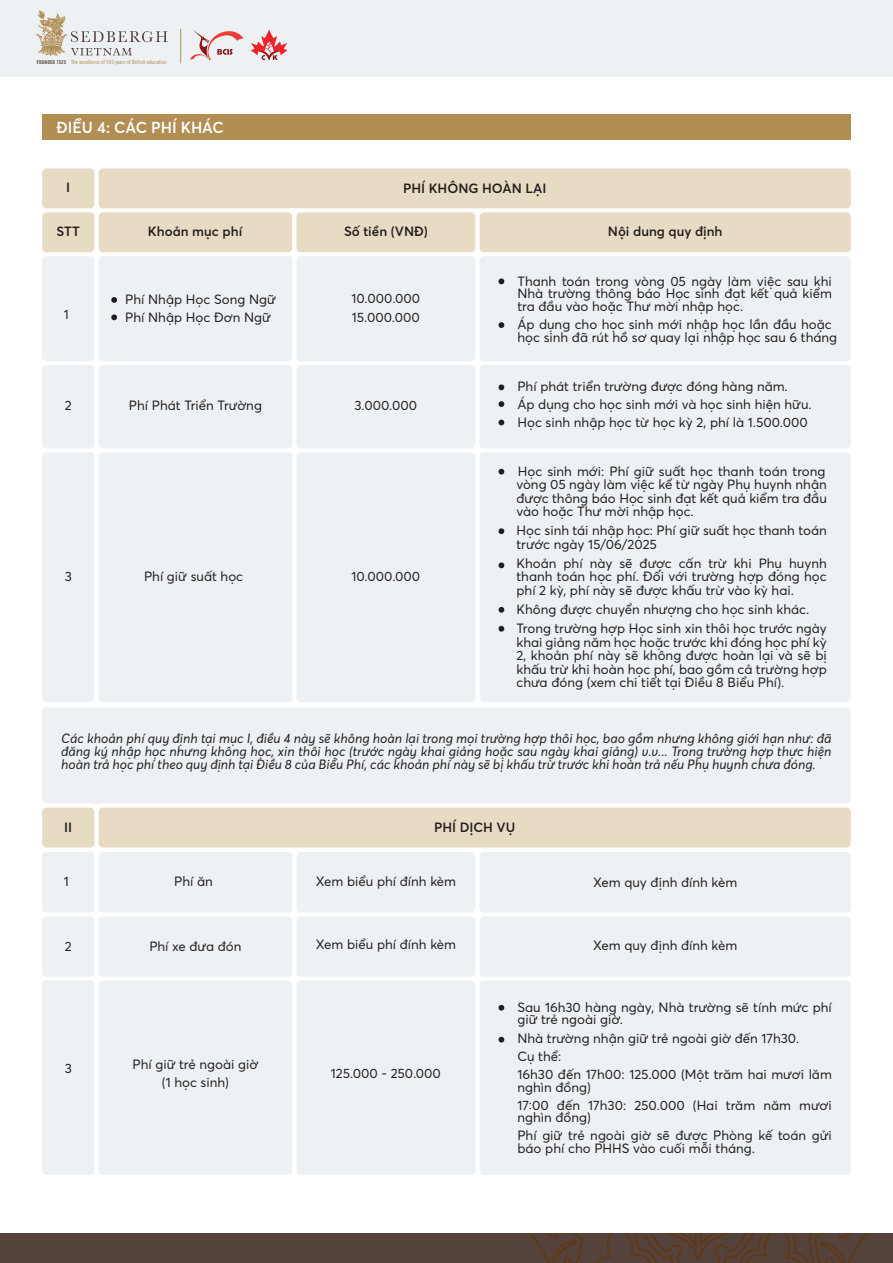
<style>
.page{position:relative;width:893px;height:1263px;background:#fff}
.page>*{position:absolute;margin:0;border:0;box-sizing:border-box;transform-origin:0 0}
.t1{font:600 15.75px "Averta";color:#fff}
.t2{font:13.35px/18.1px "Averta";color:#231f20}
.t3{font:italic 13.35px/12.6px "Averta";color:#231f20;text-align:justify}
.t4{font:600 13.35px "Averta";color:#231f20}
.t5{font:5.7px "SVN Trade Gothic Cn";color:#b18e55}
.s1{font-weight:700;font-size:5.25px;color:#55413b}
</style>
<div class="page">
<div style="left:42px;top:114px;width:809px;height:26px;background:#b28e55"></div>
<div style="left:42px;top:808px;width:52px;height:39px;background:#e7dcc3;border-radius:4px"></div>
<div style="left:99px;top:808px;width:752px;height:39px;background:#e7dcc3;border-radius:4px"></div>
<div style="left:42px;top:852px;width:52px;height:60px;background:#edf1f4;border-radius:4px"></div>
<div style="left:99px;top:852px;width:193px;height:60px;background:#edf1f4;border-radius:4px"></div>
<div style="left:296px;top:852px;width:179px;height:60px;background:#edf1f4;border-radius:4px"></div>
<div style="left:480px;top:852px;width:371px;height:60px;background:#edf1f4;border-radius:4px"></div>
<div style="left:42px;top:916px;width:52px;height:61px;background:#edf1f4;border-radius:4px"></div>
<div style="left:99px;top:916px;width:193px;height:61px;background:#edf1f4;border-radius:4px"></div>
<div style="left:296px;top:916px;width:179px;height:61px;background:#edf1f4;border-radius:4px"></div>
<div style="left:480px;top:916px;width:371px;height:61px;background:#edf1f4;border-radius:4px"></div>
<div style="left:42px;top:168px;width:52px;height:40px;background:#e7dcc3;border-radius:4px"></div>
<div style="left:99px;top:168px;width:752px;height:40px;background:#e7dcc3;border-radius:4px"></div>
<div style="left:42px;top:212px;width:52px;height:40px;background:#e7dcc3;border-radius:4px"></div>
<div style="left:99px;top:212px;width:193px;height:40px;background:#e7dcc3;border-radius:4px"></div>
<div style="left:296px;top:212px;width:179px;height:40px;background:#e7dcc3;border-radius:4px"></div>
<div style="left:480px;top:212px;width:371px;height:40px;background:#e7dcc3;border-radius:4px"></div>
<div style="left:42px;top:256px;width:52px;height:105px;background:#edf1f4;border-radius:4px"></div>
<div style="left:99px;top:256px;width:193px;height:105px;background:#edf1f4;border-radius:4px"></div>
<div style="left:296px;top:256px;width:179px;height:105px;background:#edf1f4;border-radius:4px"></div>
<div style="left:480px;top:256px;width:371px;height:105px;background:#edf1f4;border-radius:4px"></div>
<div style="left:42px;top:365px;width:52px;height:83px;background:#edf1f4;border-radius:4px"></div>
<div style="left:99px;top:365px;width:193px;height:83px;background:#edf1f4;border-radius:4px"></div>
<div style="left:296px;top:365px;width:179px;height:83px;background:#edf1f4;border-radius:4px"></div>
<div style="left:480px;top:365px;width:371px;height:83px;background:#edf1f4;border-radius:4px"></div>
<div style="left:42px;top:707px;width:809px;height:96px;background:#edf1f4;border-radius:4px"></div>
<svg style="left:498px;top:278px;width:6px;height:6px"></svg>
<svg style="left:498px;top:322px;width:6px;height:6px"></svg>
<svg style="left:498px;top:384px;width:6px;height:6px"></svg>
<svg style="left:498px;top:401px;width:6px;height:6px"></svg>
<svg style="left:498px;top:420px;width:6px;height:5px"></svg>
<svg style="left:111px;top:297px;width:6px;height:6px"></svg>
<svg style="left:111px;top:314px;width:6px;height:6px"></svg>
<div style="left:42px;top:452px;width:52px;height:250px;background:#edf1f4;border-radius:4px"></div>
<div style="left:99px;top:452px;width:193px;height:250px;background:#edf1f4;border-radius:4px"></div>
<div style="left:296px;top:452px;width:179px;height:250px;background:#edf1f4;border-radius:4px"></div>
<div style="left:480px;top:452px;width:371px;height:250px;background:#edf1f4;border-radius:4px"></div>
<svg style="left:498px;top:469px;width:6px;height:6px"></svg>
<svg style="left:498px;top:528px;width:6px;height:6px"></svg>
<svg style="left:498px;top:562px;width:6px;height:6px"></svg>
<svg style="left:498px;top:607px;width:6px;height:6px"></svg>
<svg style="left:498px;top:626px;width:6px;height:6px"></svg>
<div style="left:42px;top:980px;width:52px;height:195px;background:#edf1f4;border-radius:4px"></div>
<div style="left:99px;top:980px;width:193px;height:195px;background:#edf1f4;border-radius:4px"></div>
<div style="left:296px;top:980px;width:179px;height:195px;background:#edf1f4;border-radius:4px"></div>
<div style="left:480px;top:980px;width:371px;height:195px;background:#edf1f4;border-radius:4px"></div>
<svg style="left:498px;top:1005px;width:6px;height:6px"></svg>
<svg style="left:498px;top:1037px;width:6px;height:5px"></svg>
<div style="left:0;top:1233px;width:893px;height:30px;background:#55423a"></div>
<svg style="left:529px;top:1233px;width:339px;height:30px"></svg>
<div style="left:0;top:0;width:893px;height:77px;background:#edf1f4"></div>
<svg style="left:36px;top:10px;width:132px;height:46px"></svg>
<hr style="left:180px;top:29px;width:1px;height:34px;background:#b18e55">
<svg style="left:190px;top:30px;width:53px;height:31px"></svg>
<svg style="left:251px;top:30px;width:37px;height:31px"></svg>
<p class="t5" style="left:37px;top:58px;width:131px"><span class="s1">FOUNDED 1525</span> The excellence of 500 years of British education</p>
<p class="t1" style="left:57px;top:118px;width:168px">ĐIỀU 4: CÁC PHÍ KHÁC</p>
<p class="t4" style="left:66px;top:179px;width:6px">I</p>
<p class="t4" style="left:403px;top:180px;width:145px">PHÍ KHÔNG HOÀN LẠI</p>
<p class="t4" style="left:57px;top:223px;width:25px">STT</p>
<p class="t4" style="left:148px;top:223px;width:96px">Khoản mục phí</p>
<p class="t4" style="left:344px;top:223px;width:85px">Số tiền (VNĐ)</p>
<p class="t4" style="left:608px;top:223px;width:116px">Nội dung quy định</p>
<p class="t2" style="left:64px;top:305px;width:6px">1</p>
<p class="t2" style="left:125px;top:290px;width:152px">Phí Nhập Học Song Ngữ<br>Phí Nhập Học Đơn Ngữ</p>
<p class="t2" style="left:352px;top:290px;width:70px">10.000.000<br>15.000.000</p>
<p class="t2" style="left:65px;top:396px;width:8px">2</p>
<p class="t2" style="left:129px;top:396px;width:135px">Phí Phát Triển Trường</p>
<p class="t2" style="left:355px;top:396px;width:64px">3.000.000</p>
<p class="t2" style="left:65px;top:567px;width:9px">3</p>
<p class="t2" style="left:144px;top:567px;width:101px">Phí giữ suất học</p>
<p class="t2" style="left:352px;top:567px;width:70px">10.000.000</p>
<p class="t2" style="left:517px;top:274px;width:316px;line-height:12.6px;text-align:justify">Thanh toán trong vòng 05 ngày làm việc sau khi Nhà trường thông báo Học sinh đạt kết quả kiểm tra đầu vào hoặc Thư mời nhập học.</p>
<p class="t2" style="left:517px;top:318px;width:321px;line-height:12.6px">Áp dụng cho học sinh mới nhập học lần đầu hoặc học sinh đã rút hồ sơ quay lại nhập học sau 6 tháng</p>
<p class="t2" style="left:517px;top:377px;width:296px">Phí phát triển trường được đóng hàng năm.<br>Áp dụng cho học sinh mới và học sinh hiện hữu.<br>Học sinh nhập học từ học kỳ 2, phí là 1.500.000</p>
<p class="t2" style="left:516px;top:464px;width:312px;line-height:13.5px;text-align:justify">Học sinh mới: Phí giữ suất học thanh toán trong vòng 05 ngày làm việc kể từ ngày Phụ huynh nhận được thông báo Học sinh đạt kết quả kiểm tra đầu vào hoặc Thư mời nhập học.</p>
<p class="t2" style="left:516px;top:524px;width:312px;line-height:13.5px">Học sinh tái nhập học: Phí giữ suất học thanh toán trước ngày 15/06/2025</p>
<p class="t2" style="left:516px;top:556px;width:312px;line-height:13.5px;text-align:justify">Khoản phí này sẽ được cấn trừ khi Phụ huynh thanh toán học phí. Đối với trường hợp đóng học phí 2 kỳ, phí này sẽ được khấu trừ vào kỳ hai.</p>
<p class="t2" style="left:516px;top:600px;width:312px;line-height:19px">Không được chuyển nhượng cho học sinh khác.<br>Trong trường hợp Học sinh xin thôi học trước ngày</p>
<p class="t2" style="left:516px;top:635px;width:312px;line-height:13.5px;text-align:justify">khai giảng năm học hoặc trước khi đóng học phí kỳ 2, khoản phí này sẽ không được hoàn lại và sẽ bị khấu trừ khi hoàn học phí, bao gồm cả trường hợp chưa đóng (xem chi tiết tại Điều 8 Biểu Phí).</p>
<p class="t3" style="left:61px;top:733px;width:772px">Các khoản phí quy định tại mục I, điều 4 này sẽ không hoàn lại trong mọi trường hợp thôi học, bao gồm nhưng không giới hạn như: đã đăng ký nhập học nhưng không học, xin thôi học (trước ngày khai giảng hoặc sau ngày khai giảng) v.v... Trong trường hợp thực hiện hoàn trả học phí theo quy định tại Điều 8 của Biểu Phí, các khoản phí này sẽ bị khấu trừ trước khi hoàn trả nếu Phụ huynh chưa đóng.</p>
<p class="t4" style="left:64px;top:818px;width:10px">II</p>
<p class="t4" style="left:434px;top:819px;width:83px">PHÍ DỊCH VỤ</p>
<p class="t2" style="left:64px;top:872px;width:6px">1</p>
<p class="t2" style="left:174px;top:872px;width:40px">Phí ăn</p>
<p class="t2" style="left:316px;top:872px;width:142px">Xem biểu phí đính kèm</p>
<p class="t2" style="left:593px;top:873px;width:146px">Xem quy định đính kèm</p>
<p class="t2" style="left:65px;top:937px;width:8px">2</p>
<p class="t2" style="left:149px;top:937px;width:94px">Phí xe đưa đón</p>
<p class="t2" style="left:316px;top:935px;width:142px">Xem biểu phí đính kèm</p>
<p class="t2" style="left:593px;top:936px;width:146px">Xem quy định đính kèm</p>
<p class="t2" style="left:65px;top:1059px;width:9px">3</p>
<p class="t2" style="left:133px;top:1054px;width:127px;text-align:center">Phí giữ trẻ ngoài giờ (1 học sinh)</p>
<p class="t2" style="left:331px;top:1064px;width:112px">125.000 - 250.000</p>
<p class="t2" style="left:517px;top:1001px;width:316px;line-height:12.6px">Sau 16h30 hàng ngày, Nhà trường sẽ tính mức phí giữ trẻ ngoài giờ.</p>
<p class="t2" style="left:517px;top:1029px;width:316px">Nhà trường nhận giữ trẻ ngoài giờ đến 17h30.<br>Cụ thể:<br>16h30 đến 17h00: 125.000 (Một trăm hai mươi lăm</p>
<p class="t2" style="left:517px;top:1077px;width:316px">nghìn đồng)<br>17∶00 đến 17h30: 250.000 (Hai trăm năm mươi</p>
<p class="t2" style="left:517px;top:1108px;width:316px">nghìn đồng)<br>Phí giữ trẻ ngoài giờ sẽ được Phòng kế toán gửi</p>
<p class="t2" style="left:517px;top:1139px;width:239px">báo phí cho PHHS vào cuối mỗi tháng.</p>
</div>
